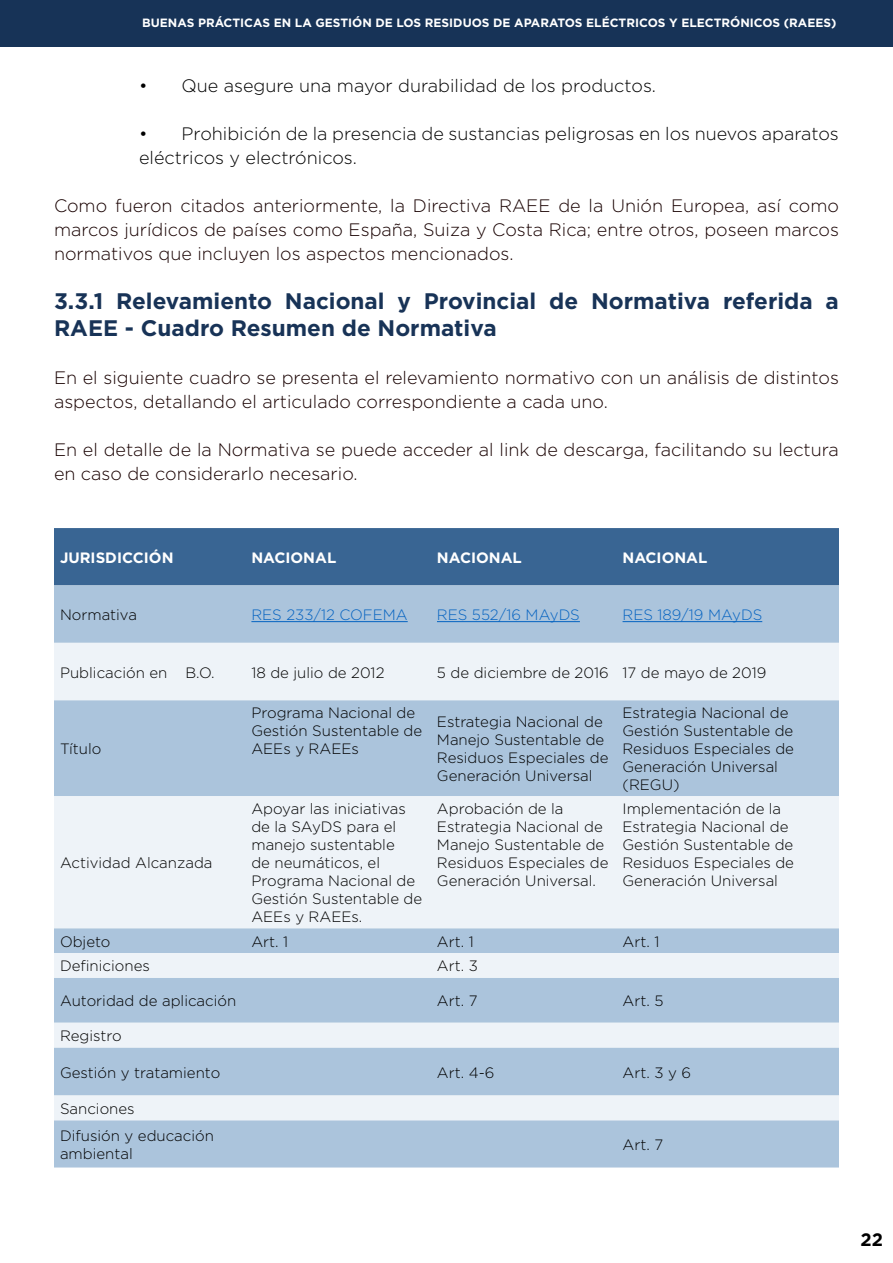
<style>
.page{position:relative;width:893px;height:1263px;background:#fff}
.page>*{position:absolute;margin:0;border:0;box-sizing:border-box;transform-origin:0 0}
.t1{font:700 22.5px/27px "Gotham";color:#183357}
.t2{font:300 18px/24px "Gotham";color:#180000}
.t3{font:300 18px/24px "Gotham";color:#000}
.t4{font:700 18px "Gotham";color:#000}
.t5{font:300 15px/18px "Gotham";color:#000}
.t6{font:300 15px "Gotham";color:#0563c1}
.t7{font:700 15px "Gotham";color:#fff}
.t8{font:700 12px "Gotham";color:#fff}
</style>
<div class="page">
<div style="left:0;top:0;width:893px;height:46px;background:#173357"></div>
<div style="left:54px;top:528px;width:785px;height:57px;background:#396593"></div>
<div style="left:54px;top:585px;width:785px;height:582px;background:#abc4dc"></div>
<svg style="left:54px;top:643px;width:785px;height:477px;background:#d0deeb"></svg>
<hr style="left:251px;top:621px;width:157px;height:1px;background:#0563c1">
<hr style="left:437px;top:621px;width:143px;height:1px;background:#0563c1">
<hr style="left:622px;top:621px;width:140px;height:1px;background:#0563c1">
<p class="t8" style="left:142px;top:15px;width:696px">BUENAS PRÁCTICAS EN LA GESTIÓN DE LOS RESIDUOS DE APARATOS ELÉCTRICOS Y ELECTRÓNICOS (RAEES)</p>
<p class="t3" style="left:139px;top:74px;width:519px">• Que asegure una mayor durabilidad de los productos.</p>
<p class="t3" style="left:139px;top:122px;width:701px">• Prohibición de la presencia de sustancias peligrosas en los nuevos aparatos eléctricos y electrónicos.</p>
<p class="t2" style="left:54px;top:194px;width:786px;text-align:justify">Como fueron citados anteriormente, la Directiva RAEE de la Unión Europea, así como marcos jurídicos de países como España, Suiza y Costa Rica; entre otros, poseen marcos normativos que incluyen los aspectos mencionados.</p>
<h1 class="t1" style="left:54px;top:287px;width:786px">3.3.1 Relevamiento Nacional y Provincial de Normativa referida a<br>RAEE - Cuadro Resumen de Normativa</h1>
<p class="t2" style="left:54px;top:365px;width:786px">En el siguiente cuadro se presenta el relevamiento normativo con un análisis de distintos aspectos, detallando el articulado correspondiente a cada uno.</p>
<p class="t2" style="left:54px;top:437px;width:786px">En el detalle de la Normativa se puede acceder al link de descarga, facilitando su lectura en caso de considerarlo necesario.</p>
<p class="t7" style="left:60px;top:547px;width:115px">JURISDICCIÓN</p>
<p class="t7" style="left:251px;top:547px;width:86px">NACIONAL</p>
<p class="t7" style="left:437px;top:547px;width:86px">NACIONAL</p>
<p class="t7" style="left:622px;top:547px;width:86px">NACIONAL</p>
<p class="t5" style="left:60px;top:605px;width:78px">Normativa</p>
<p class="t6" style="left:251px;top:605px;width:158px">RES 233/12 COFEMA</p>
<p class="t6" style="left:437px;top:605px;width:144px">RES 552/16 MAyDS</p>
<p class="t6" style="left:622px;top:605px;width:141px">RES 189/19 MAyDS</p>
<p class="t5" style="left:60px;top:663px;width:156px">Publicación en B.O.</p>
<p class="t5" style="left:251px;top:663px;width:135px">18 de julio de 2012</p>
<p class="t5" style="left:437px;top:663px;width:331px">5 de diciembre de 2016 17 de mayo de 2019</p>
<p class="t5" style="left:60px;top:739px;width:43px">Título</p>
<p class="t5" style="left:60px;top:853px;width:154px">Actividad Alcanzada</p>
<p class="t5" style="left:251px;top:703px;width:172px">Programa Nacional de<br>Gestión Sustentable de<br>AEEs y RAEEs</p>
<p class="t5" style="left:437px;top:712px;width:173px">Estrategia Nacional de<br>Manejo Sustentable de<br>Residuos Especiales de<br>Generación Universal</p>
<p class="t5" style="left:622px;top:703px;width:173px">Estrategia Nacional de<br>Gestión Sustentable de<br>Residuos Especiales de<br>Generación Universal (REGU)</p>
<p class="t5" style="left:251px;top:799px;width:172px">Apoyar las iniciativas de la SAyDS para el manejo sustentable<br>de neumáticos, el<br>Programa Nacional de<br>Gestión Sustentable de<br>AEEs y RAEEs.</p>
<p class="t5" style="left:437px;top:799px;width:173px">Aprobación de la<br>Estrategia Nacional de<br>Manejo Sustentable de<br>Residuos Especiales de<br>Generación Universal.</p>
<p class="t5" style="left:622px;top:799px;width:173px">Implementación de la<br>Estrategia Nacional de<br>Gestión Sustentable de<br>Residuos Especiales de<br>Generación Universal</p>
<p class="t5" style="left:60px;top:932px;width:52px">Objeto</p>
<p class="t5" style="left:251px;top:932px;width:38px">Art. 1</p>
<p class="t5" style="left:437px;top:932px;width:38px">Art. 1</p>
<p class="t5" style="left:622px;top:932px;width:38px">Art. 1</p>
<p class="t5" style="left:60px;top:957px;width:91px">Definiciones</p>
<p class="t5" style="left:437px;top:957px;width:42px">Art. 3</p>
<p class="t5" style="left:60px;top:991px;width:178px">Autoridad de aplicación</p>
<p class="t5" style="left:437px;top:991px;width:42px">Art. 7</p>
<p class="t5" style="left:622px;top:991px;width:42px">Art. 5</p>
<p class="t5" style="left:60px;top:1026px;width:63px">Registro</p>
<p class="t5" style="left:60px;top:1063px;width:162px">Gestión y tratamiento</p>
<p class="t5" style="left:437px;top:1063px;width:59px">Art. 4-6</p>
<p class="t5" style="left:622px;top:1063px;width:70px">Art. 3 y 6</p>
<p class="t5" style="left:60px;top:1095px;width:156px;line-height:27px">Sanciones<br>Difusión y educación</p>
<p class="t5" style="left:60px;top:1144px;width:74px">ambiental</p>
<p class="t5" style="left:622px;top:1135px;width:42px">Art. 7</p>
<p class="t4" style="left:860px;top:1227px;width:24px">22</p>
</div>
